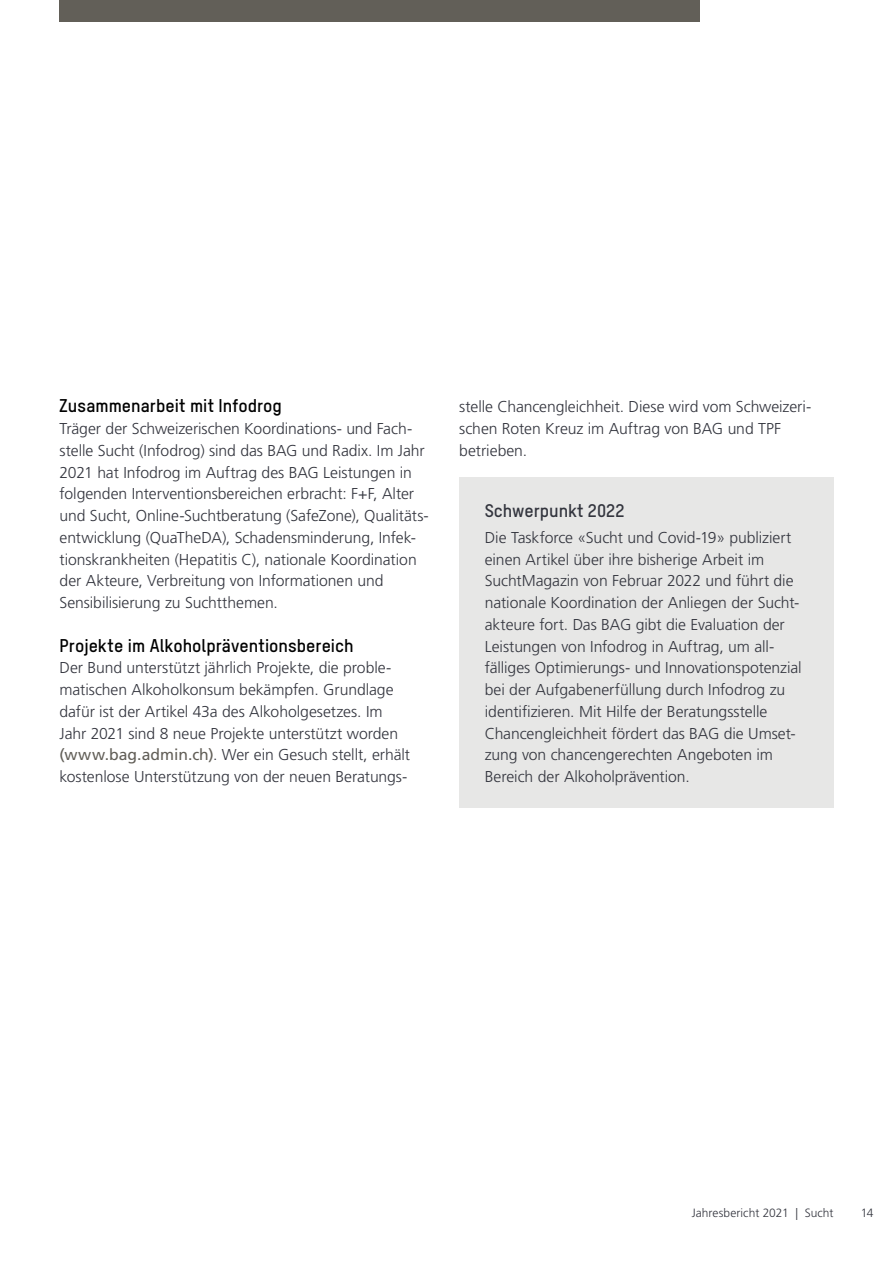
<style>
.page{position:relative;width:893px;height:1263px;background:#fff}
.page>*{position:absolute;margin:0;border:0;box-sizing:border-box;transform-origin:0 0}
.Untertitel{font:18px "T Star Pro Bold";color:#000}
.Grundtext{font:18px "T Star Pro Bold";color:#33353e}
.Grundtext-2{font:300 15.75px/21.8px "Frutiger LT Std";letter-spacing:-.005em;color:#33353e}
.t1{font:300 12px "Frutiger LT Std";letter-spacing:.005em;color:#33353e}
.s1{font-weight:400;color:#625f58}
</style>
<div class="page">
<div style="left:60px;top:0;width:640px;height:21px;background:#625f58"></div>
<div style="left:459px;top:478px;width:374px;height:330px;background:#e7e7e6"></div>
<p class="Untertitel" style="left:60px;top:393px;width:224px">Zusammenarbeit mit Infodrog</p>
<p class="Grundtext-2" style="left:60px;top:418px;width:371px">Träger der Schweizerischen Koordinations- und Fach&shy;stelle Sucht (Infodrog) sind das BAG und Radix. Im Jahr 2021 hat Infodrog im Auftrag des BAG Leistungen in folgenden Interventionsbereichen erbracht: F+F, Alter und Sucht, Online-Suchtberatung (SafeZone), Qualitäts&shy;entwicklung (QuaTheDA), Schadensminderung, Infek&shy;tionskrankheiten (Hepatitis C), nationale Koordination der Akteure, Verbreitung von Informationen und Sensibilisierung zu Suchtthemen.</p>
<p class="Untertitel" style="left:60px;top:632px;width:296px">Projekte im Alkoholpräventionsbereich</p>
<p class="Grundtext-2" style="left:60px;top:657px;width:352px">Der Bund unterstützt jährlich Projekte, die proble&shy;matischen Alkoholkonsum bekämpfen. Grundlage dafür ist der Artikel 43a des Alkoholgesetzes. Im Jahr 2021 sind 8 neue Projekte unterstützt worden <span class="s1">(www.bag.admin.ch)</span>. Wer ein Gesuch stellt, erhält kostenlose Unterstützung von der neuen Beratungs-</p>
<p class="Grundtext-2" style="left:459px;top:396px;width:354px">stelle Chancengleichheit. Diese wird vom Schweizeri&shy;schen Roten Kreuz im Auftrag von BAG und TPF betrieben.</p>
<p class="Grundtext" style="left:485px;top:497px;width:141px">Schwerpunkt 2022</p>
<p class="Grundtext-2" style="left:485px;top:527px;width:318px">Die Taskforce «Sucht und Covid-19» publiziert einen Artikel über ihre bisherige Arbeit im SuchtMagazin von Februar 2022 und führt die nationale Koordination der Anliegen der Sucht&shy;akteure fort. Das BAG gibt die Evaluation der Leistungen von Infodrog in Auftrag, um all&shy;fälliges Optimierungs- und Innovationspotenzial bei der Aufgabenerfüllung durch Infodrog zu identifizieren. Mit Hilfe der Beratungsstelle Chancengleichheit fördert das BAG die Umset&shy;zung von chancengerechten Angeboten im Bereich der Alkoholprävention.</p>
<p class="t1" style="left:692px;top:1206px;width:143px">Jahresbericht 2021 | Sucht</p>
<p class="t1" style="left:861px;top:1206px;width:14px">14</p>
</div>
